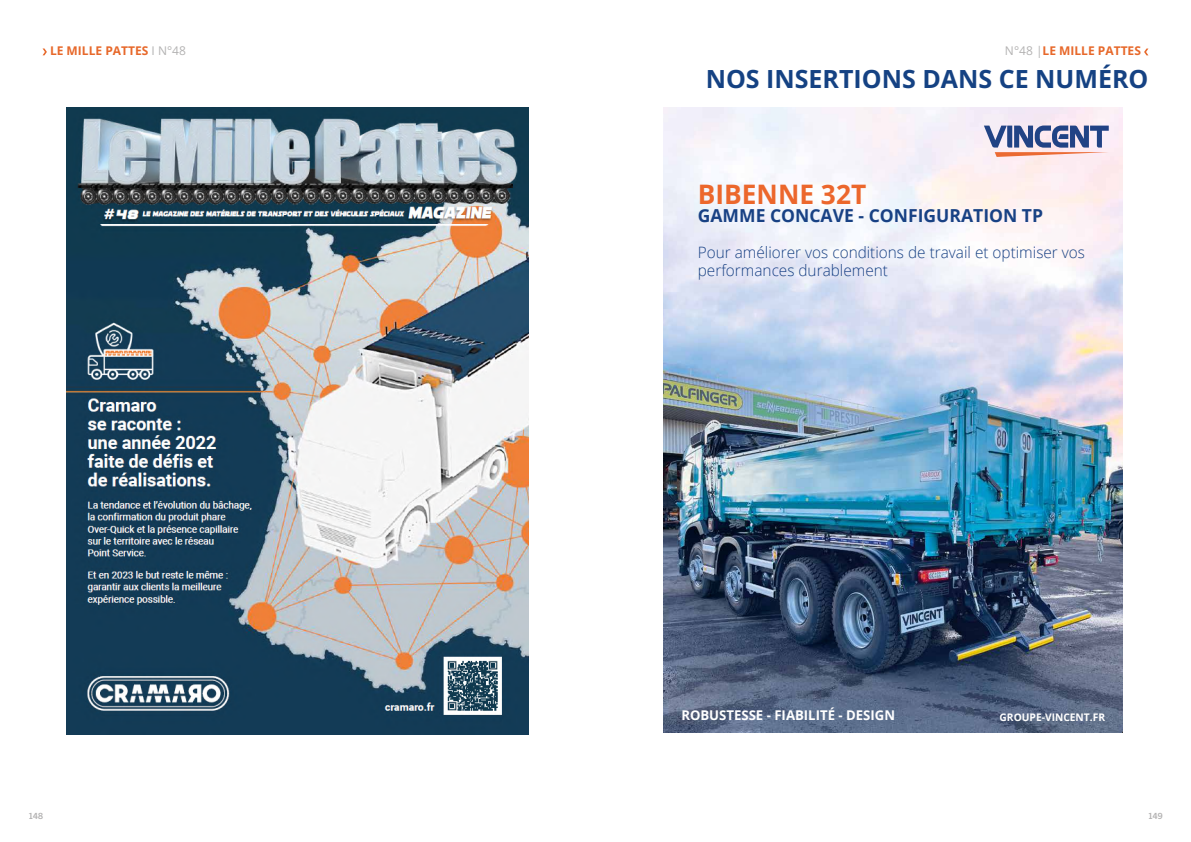
<style>
.page{position:relative;width:1191px;height:842px;background:#fff}
.page>*{position:absolute;margin:0;border:0;box-sizing:border-box;transform-origin:0 0}
.t1{font:700 26.9px "Open Sans";color:#ec672c}
.t2{font:700 25px "Open Sans";color:#154283}
.t3{font:700 17.9px "Open Sans";color:#184184}
.t4{font:300 15.7px/17.9px "Open Sans";color:#184184}
.t5{font:700 13.4px "Open Sans";color:#fff}
.t6{font:700 12px "Open Sans";color:#e7682a}
.t7{font:700 10.4px "Open Sans";color:#fff}
.t8{font:700 8.5px "Trade Gothic Next LT Pro";color:#b3b2b2}
.s1{font-weight:400;color:#b3b2b2}
</style>
<div class="page">
<svg style="left:43px;top:48px;width:4px;height:7px"></svg>
<svg style="left:1144px;top:49px;width:4px;height:6px"></svg>
<img style="left:67px;top:107px;width:461px;height:628px">
<img style="left:664px;top:107px;width:458px;height:625px">
<svg style="left:984px;top:125px;width:124px;height:32px;background:#a39fb9"></svg>
<svg style="left:1120px;top:727px;width:3px;height:6px"></svg>
<p class="t6" style="left:50px;top:43px;width:137px">LE MILLE PATTES <span class="s1">I N°48</span></p>
<p class="t6" style="left:1005px;top:43px;width:137px"><span class="s1">N°48 |</span>LE MILLE PATTES</p>
<h2 class="t2" style="left:705px;top:61px;width:444px">NOS INSERTIONS DANS CE NUMÉRO</h2>
<h1 class="t1" style="left:698px;top:175px;width:170px">BIBENNE 32T</h1>
<p class="t3" style="left:698px;top:203px;width:347px">GAMME CONCAVE - CONFIGURATION TP</p>
<p class="t4" style="left:698px;top:243px;width:389px">Pour améliorer vos conditions de travail et optimiser vos performances durablement</p>
<p class="t5" style="left:681px;top:706px;width:215px">ROBUSTESSE - FIABILITÉ - DESIGN</p>
<p class="t7" style="left:999px;top:709px;width:107px">GROUPE-VINCENT.FR</p>
<p class="t8" style="left:28px;top:810px;width:16px">148</p>
<p class="t8" style="left:1148px;top:810px;width:16px">149</p>
</div>
